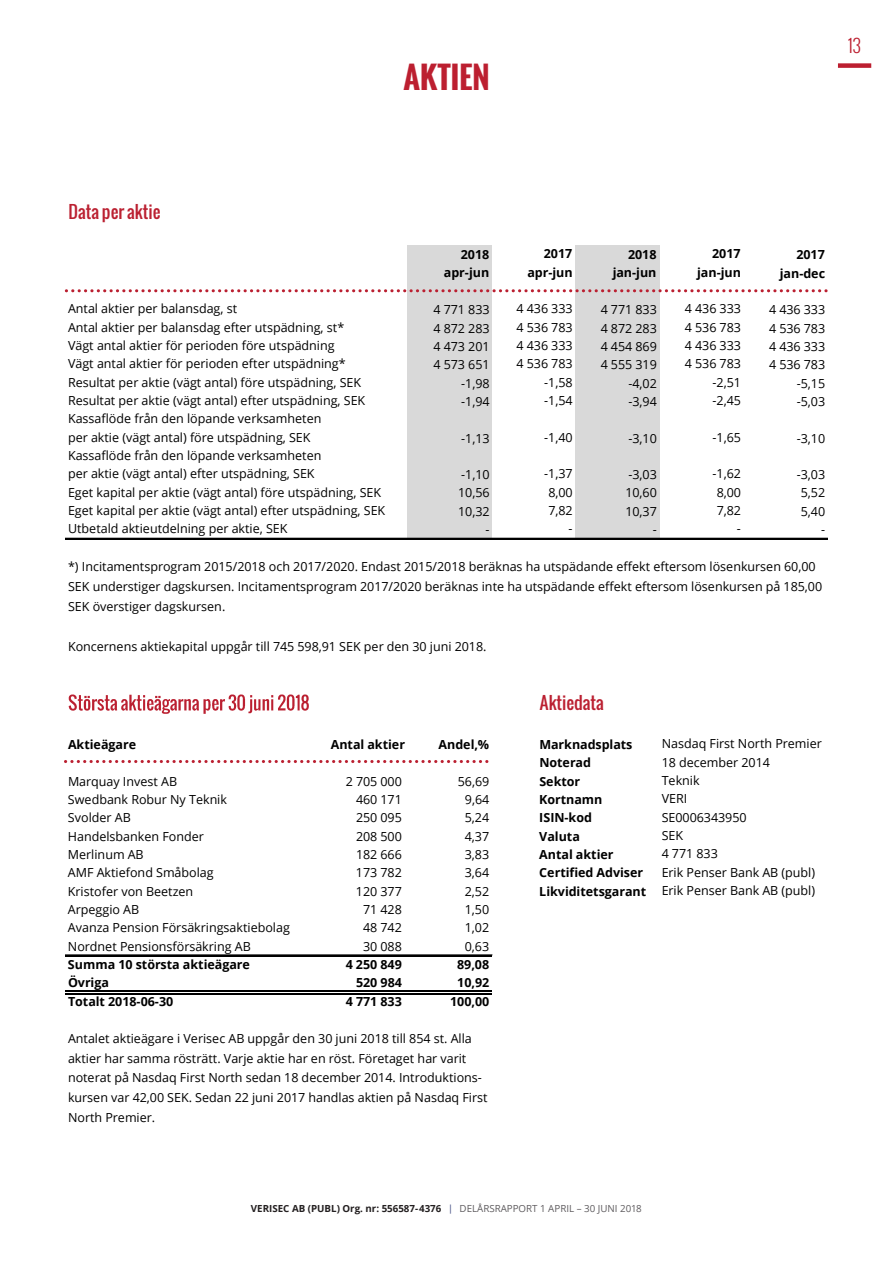
<style>
.page{position:relative;width:893px;height:1263px;background:#fff}
.page>*{position:absolute;margin:0;border:0;box-sizing:border-box;transform-origin:0 0}
.t1{font:700 30px "Oswald";color:#bc1f30}
.t2{font:300 18px "Oswald";color:#bc1f30}
.t3{font:17.25px "Oswald";color:#bb2031}
.t4{font:12.6px/18.3px "Open Sans";color:#000}
.t5{font:700 12.6px/18.5px "Open Sans";letter-spacing:-.005em;color:#000;text-align:right}
.t6{font:700 9.75px "Open Sans";color:#231f20}
.s1{font-family:"Lato";font-weight:400;color:#3b457e}
.s2{font-weight:400;color:#5f5c5f}
</style>
<div class="page">
<div style="left:838px;top:63px;width:33px;height:5px;background:#bc1f30"></div>
<div style="left:408px;top:246px;width:84px;height:36px;background:#d9d9d9"></div>
<div style="left:575px;top:246px;width:84px;height:36px;background:#d9d9d9"></div>
<div style="left:408px;top:282px;width:84px;height:19px;background:#d9d9d9"></div>
<div style="left:575px;top:282px;width:84px;height:19px;background:#d9d9d9"></div>
<div style="left:408px;top:301px;width:84px;height:220px;background:#d9d9d9"></div>
<div style="left:575px;top:301px;width:84px;height:220px;background:#d9d9d9"></div>
<div style="left:408px;top:520px;width:84px;height:19px;background:#d9d9d9"></div>
<div style="left:575px;top:520px;width:84px;height:19px;background:#d9d9d9"></div>
<img style="left:69px;top:694px;width:240px;height:20px">
<hr style="left:65px;top:538px;width:763px;height:2px;background:#000">
<hr style="left:65px;top:954px;width:427px;height:1px;background:#000">
<hr style="left:65px;top:955px;width:427px;height:1px;background:#000">
<hr style="left:65px;top:990px;width:427px;height:1px;background:#000">
<hr style="left:65px;top:993px;width:427px;height:1px;background:#000">
<svg style="left:66px;top:289px;width:762px;height:3px"></svg>
<svg style="left:66px;top:760px;width:423px;height:3px"></svg>
<p class="t1" style="left:403px;top:55px;width:88px">AKTIEN</p>
<h2 class="t2" style="left:848px;top:33px;width:14px">13</h2>
<p class="t3" style="left:69px;top:199px;width:93px">Data per aktie</p>
<p class="t4" style="left:68px;top:299px;width:319px">Antal aktier per balansdag, st<br>Antal aktier per balansdag efter utspädning, st*<br>Vägt antal aktier för perioden före utspädning<br>Vägt antal aktier för perioden efter utspädning* Resultat per aktie (vägt antal) före utspädning, SEK Resultat per aktie (vägt antal) efter utspädning, SEK Kassaflöde från den löpande verksamheten<br>per aktie (vägt antal) före utspädning, SEK<br>Kassaflöde från den löpande verksamheten<br>per aktie (vägt antal) efter utspädning, SEK<br>Eget kapital per aktie (vägt antal) före utspädning, SEK Eget kapital per aktie (vägt antal) efter utspädning, SEK Utbetald aktieutdelning per aktie, SEK</p>
<p class="t5" style="left:527px;top:244px;width:47px">2017 apr-jun</p>
<p class="t4" style="left:516px;top:299px;width:58px;text-align:right">4 436 333<br>4 536 783<br>4 436 333<br>4 536 783 -1,58 -1,54</p>
<p class="t4" style="left:544px;top:428px;width:30px">-1,40</p>
<p class="t4" style="left:544px;top:464px;width:30px">-1,37</p>
<p class="t5" style="left:697px;top:244px;width:45px">2017 jan-jun</p>
<p class="t4" style="left:685px;top:299px;width:58px">4 436 333</p>
<p class="t5" style="left:461px;top:245px;width:30px">2018</p>
<p class="t5" style="left:628px;top:245px;width:30px">2018</p>
<p class="t5" style="left:796px;top:245px;width:30px">2017</p>
<p class="t5" style="left:444px;top:263px;width:47px">apr-jun</p>
<p class="t5" style="left:613px;top:263px;width:45px">jan-jun</p>
<p class="t5" style="left:780px;top:263px;width:47px">jan-dec</p>
<p class="t4" style="left:433px;top:300px;width:58px">4 771 833</p>
<p class="t4" style="left:601px;top:300px;width:58px">4 771 833</p>
<p class="t4" style="left:769px;top:300px;width:58px">4 436 333</p>
<p class="t4" style="left:433px;top:318px;width:58px">4 872 283</p>
<p class="t4" style="left:601px;top:318px;width:58px">4 872 283</p>
<p class="t4" style="left:769px;top:318px;width:58px">4 536 783</p>
<p class="t4" style="left:433px;top:337px;width:58px">4 473 201</p>
<p class="t4" style="left:601px;top:337px;width:58px">4 454 869</p>
<p class="t4" style="left:769px;top:337px;width:58px">4 436 333</p>
<p class="t4" style="left:433px;top:355px;width:58px">4 573 651</p>
<p class="t4" style="left:601px;top:355px;width:58px">4 555 319</p>
<p class="t4" style="left:769px;top:355px;width:58px">4 536 783</p>
<p class="t4" style="left:461px;top:373px;width:30px">-1,98</p>
<p class="t4" style="left:628px;top:373px;width:30px">-4,02</p>
<p class="t4" style="left:797px;top:373px;width:30px">-5,15</p>
<p class="t4" style="left:461px;top:392px;width:30px">-1,94</p>
<p class="t4" style="left:628px;top:392px;width:30px">-3,94</p>
<p class="t4" style="left:797px;top:392px;width:30px">-5,03</p>
<p class="t4" style="left:461px;top:428px;width:30px">-1,13</p>
<p class="t4" style="left:628px;top:428px;width:30px">-3,10</p>
<p class="t4" style="left:797px;top:428px;width:30px">-3,10</p>
<p class="t4" style="left:461px;top:465px;width:30px">-1,10</p>
<p class="t4" style="left:628px;top:465px;width:30px">-3,03</p>
<p class="t4" style="left:797px;top:465px;width:30px">-3,03</p>
<p class="t4" style="left:458px;top:483px;width:33px">10,56</p>
<p class="t4" style="left:625px;top:483px;width:33px">10,60</p>
<p class="t4" style="left:801px;top:483px;width:26px">5,52</p>
<p class="t4" style="left:458px;top:502px;width:33px">10,32</p>
<p class="t4" style="left:625px;top:502px;width:33px">10,37</p>
<p class="t4" style="left:801px;top:502px;width:26px">5,40</p>
<p class="t4" style="left:485px;top:520px;width:6px">-</p>
<p class="t4" style="left:653px;top:520px;width:6px">-</p>
<p class="t4" style="left:821px;top:520px;width:6px">-</p>
<p class="t4" style="left:685px;top:318px;width:58px;text-align:right">4 536 783<br>4 436 333<br>4 536 783 -2,51 -2,45</p>
<p class="t4" style="left:712px;top:428px;width:30px">-1,65</p>
<p class="t4" style="left:712px;top:464px;width:30px">-1,62</p>
<p class="t4" style="left:548px;top:483px;width:26px">8,00</p>
<p class="t4" style="left:717px;top:483px;width:26px;text-align:right">8,00<br>7,82 -</p>
<p class="t4" style="left:548px;top:501px;width:26px;text-align:right">7,82 -</p>
<p class="t4" style="left:68px;top:557px;width:756px;line-height:19.6px">*) Incitamentsprogram 2015/2018 och 2017/2020. Endast 2015/2018 beräknas ha utspädande effekt eftersom lösenkursen 60,00<br>SEK understiger dagskursen. Incitamentsprogram 2017/2020 beräknas inte ha utspädande effekt eftersom lösenkursen på 185,00<br>SEK överstiger dagskursen.</p>
<p class="t4" style="left:68px;top:636px;width:420px">Koncernens aktiekapital uppgår till 745 598,91 SEK per den 30 juni 2018.</p>
<p class="t3" style="left:540px;top:690px;width:65px">Aktiedata</p>
<p class="t5" style="left:68px;top:735px;width:70px">Aktieägare</p>
<p class="t5" style="left:331px;top:735px;width:76px">Antal aktier</p>
<p class="t5" style="left:438px;top:735px;width:52px">Andel,%</p>
<p class="t5" style="left:539px;top:735px;width:95px;text-align:left">Marknadsplats<br>Noterad</p>
<p class="t4" style="left:68px;top:772px;width:111px">Marquay Invest AB</p>
<p class="t4" style="left:346px;top:772px;width:58px">2 705 000</p>
<p class="t4" style="left:458px;top:772px;width:33px">56,69</p>
<p class="t5" style="left:539px;top:772px;width:43px">Sektor</p>
<p class="t4" style="left:68px;top:790px;width:161px">Swedbank Robur Ny Teknik</p>
<p class="t4" style="left:356px;top:790px;width:47px">460 171</p>
<p class="t4" style="left:465px;top:790px;width:26px">9,64</p>
<p class="t5" style="left:539px;top:790px;width:65px">Kortnamn</p>
<p class="t4" style="left:68px;top:808px;width:64px">Svolder AB</p>
<p class="t4" style="left:356px;top:808px;width:47px">250 095</p>
<p class="t4" style="left:465px;top:808px;width:26px">5,24</p>
<p class="t5" style="left:539px;top:808px;width:54px">ISIN-kod</p>
<p class="t4" style="left:68px;top:827px;width:137px">Handelsbanken Fonder</p>
<p class="t4" style="left:356px;top:827px;width:47px">208 500</p>
<p class="t4" style="left:465px;top:827px;width:26px">4,37</p>
<p class="t5" style="left:539px;top:827px;width:42px">Valuta</p>
<p class="t4" style="left:68px;top:845px;width:77px">Merlinum AB</p>
<p class="t4" style="left:356px;top:845px;width:47px">182 666</p>
<p class="t4" style="left:465px;top:845px;width:26px">3,83</p>
<p class="t5" style="left:539px;top:845px;width:76px">Antal aktier</p>
<p class="t4" style="left:68px;top:863px;width:147px">AMF Aktiefond Småbolag</p>
<p class="t4" style="left:356px;top:863px;width:47px">173 782</p>
<p class="t4" style="left:465px;top:863px;width:26px">3,64</p>
<p class="t5" style="left:539px;top:863px;width:106px">Certified Adviser</p>
<p class="t4" style="left:68px;top:882px;width:127px">Kristofer von Beetzen</p>
<p class="t4" style="left:356px;top:882px;width:47px">120 377</p>
<p class="t4" style="left:465px;top:882px;width:26px">2,52</p>
<p class="t5" style="left:539px;top:881px;width:108px">Likviditetsgarant</p>
<p class="t4" style="left:68px;top:900px;width:73px">Arpeggio AB</p>
<p class="t4" style="left:363px;top:900px;width:40px">71 428</p>
<p class="t4" style="left:465px;top:900px;width:26px">1,50</p>
<p class="t4" style="left:68px;top:918px;width:223px">Avanza Pension Försäkringsaktiebolag</p>
<p class="t4" style="left:363px;top:918px;width:40px">48 742</p>
<p class="t4" style="left:465px;top:918px;width:26px">1,02</p>
<p class="t4" style="left:68px;top:937px;width:184px">Nordnet Pensionsförsäkring AB</p>
<p class="t4" style="left:363px;top:937px;width:40px">30 088</p>
<p class="t4" style="left:465px;top:937px;width:26px">0,63</p>
<p class="t5" style="left:68px;top:955px;width:184px">Summa 10 största aktieägare</p>
<p class="t5" style="left:346px;top:955px;width:58px">4 250 849</p>
<p class="t5" style="left:457px;top:955px;width:34px">89,08</p>
<p class="t5" style="left:68px;top:973px;width:43px">Övriga</p>
<p class="t5" style="left:356px;top:973px;width:47px">520 984</p>
<p class="t5" style="left:457px;top:973px;width:34px">10,92</p>
<p class="t5" style="left:68px;top:991px;width:107px">Totalt 2018-06-30</p>
<p class="t5" style="left:346px;top:991px;width:58px">4 771 833</p>
<p class="t5" style="left:450px;top:991px;width:41px">100,00</p>
<p class="t4" style="left:68px;top:1028px;width:421px;line-height:19.6px">Antalet aktieägare i Verisec AB uppgår den 30 juni 2018 till 854 st. Alla aktier har samma rösträtt. Varje aktie har en röst. Företaget har varit noterat på Nasdaq First North sedan 18 december 2014. Introduktions&shy;kursen var 42,00 SEK. Sedan 22 juni 2017 handlas aktien på Nasdaq First North Premier.</p>
<p class="t4" style="left:662px;top:734px;width:162px">Nasdaq First North Premier</p>
<p class="t4" style="left:662px;top:753px;width:110px">18 december 2014</p>
<p class="t4" style="left:662px;top:771px;width:86px">Teknik<br>VERI<br>SE0006343950<br>SEK</p>
<p class="t4" style="left:662px;top:844px;width:155px">4 771 833<br>Erik Penser Bank AB (publ)<br>Erik Penser Bank AB (publ)</p>
<p class="t6" style="left:251px;top:1202px;width:392px">VERISEC AB (PUBL) Org. nr: 556587-4376 <span class="s1">|</span> <span class="s2">DELÅRSRAPPORT 1 APRIL – 30 JUNI 2018</span></p>
</div>
